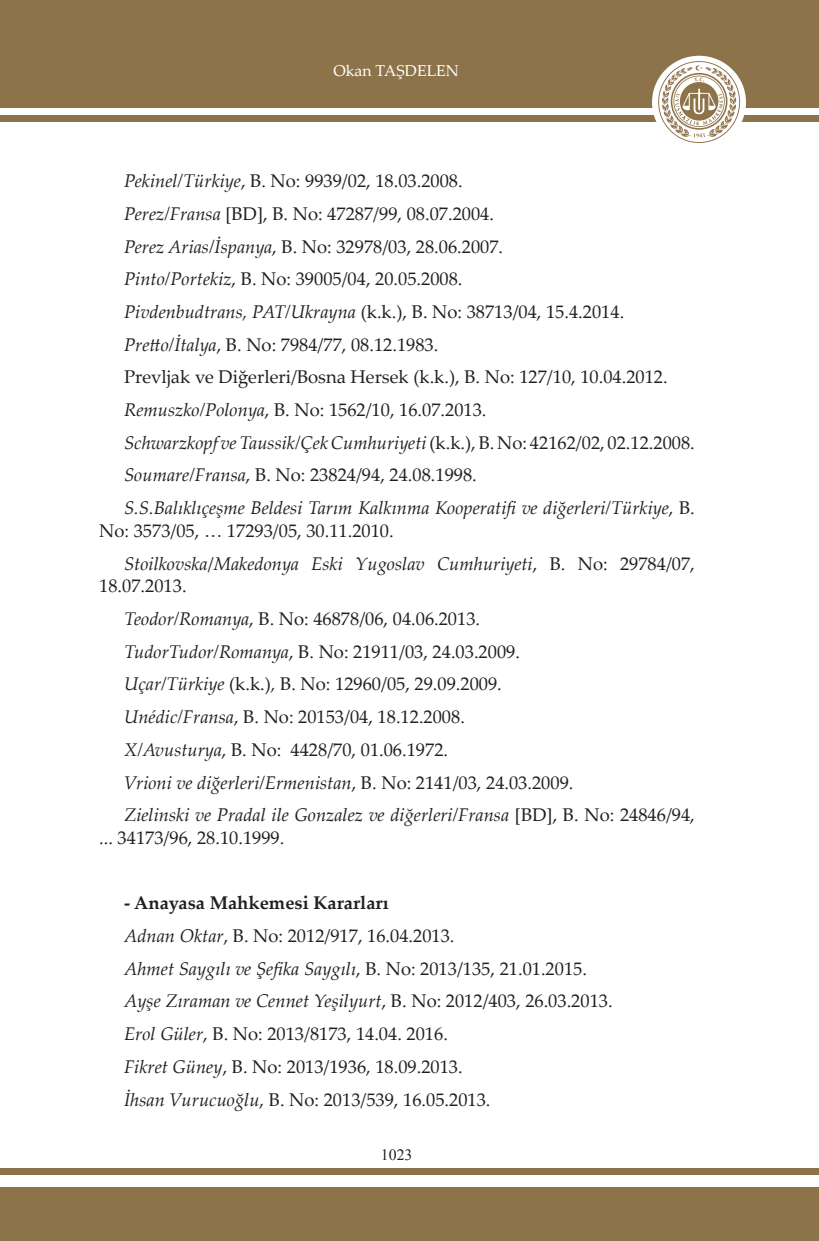
<style>
.page{position:relative;width:819px;height:1241px;background:#fff}
.page>*{position:absolute;margin:0;border:0;box-sizing:border-box;transform-origin:0 0}
.t1{font:18.38px/32.7px "Palatino Linotype";color:#231f20}
.t2{font:15.75px "Palatino Linotype";color:#fff}
.t3{font:15.75px "Times New Roman";color:#231f20}
.s1{font-style:italic}
.s2{font-weight:700}
</style>
<div class="page">
<div style="left:0;top:0;width:819px;height:108px;background:#8d734a"></div>
<div style="left:0;top:1187px;width:819px;height:53px;background:#8d734a"></div>
<div style="left:0;top:116px;width:819px;height:6px;background:#8d734a"></div>
<div style="left:0;top:1167px;width:819px;height:6px;background:#8d734a"></div>
<div style="left:652px;top:56px;width:94px;height:93px;background:#fff;border-radius:50%"></div>
<svg style="left:658px;top:61px;width:82px;height:82px"></svg>
<p class="t2" style="left:333px;top:59px;width:127px">Okan TAŞDELEN</p>
<p class="t1" style="left:124px;top:164px;width:572px"><span class="s1">Pekinel/Türkiye</span>, B. No: 9939/02, 18.03.2008.<br><span class="s1">Perez/Fransa</span> [BD], B. No: 47287/99, 08.07.2004.<br><span class="s1">Perez Arias/İspanya</span>, B. No: 32978/03, 28.06.2007.<br><span class="s1">Pinto/Portekiz</span>, B. No: 39005/04, 20.05.2008.<br><span class="s1">Pivdenbudtrans, PAT/Ukrayna</span> (k.k.), B. No: 38713/04, 15.4.2014.<br><span class="s1">Pretto/İtalya</span>, B. No: 7984/77, 08.12.1983.<br>Prevljak ve Diğerleri/Bosna Hersek (k.k.), B. No: 127/10, 10.04.2012.<br><span class="s1">Remuszko/Polonya</span>, B. No: 1562/10, 16.07.2013.<br><span class="s1">Schwarzkopf ve Taussik/Çek Cumhuriyeti</span>(k.k.), B. No: 42162/02, 02.12.2008.<br><span class="s1">Soumare/Fransa</span>, B. No: 23824/94, 24.08.1998.<br><span class="s1">S.S.Balıklıçeşme Beldesi Tarım Kalkınma Kooperatifi ve diğerleri/Türkiye</span>, B.</p>
<p class="t1" style="left:124px;top:513px;width:572px;text-indent:-25px">No: 3573/05, … 17293/05, 30.11.2010.<br><span class="s1">Stoilkovska</span>/<span class="s1">Makedonya Eski Yugoslav Cumhuriyeti</span>, B. No: 29784/07,</p>
<p class="t1" style="left:124px;top:569px;width:572px;text-indent:-25px">18.07.2013.<br><span class="s1">Teodor/Romanya</span>, B. No: 46878/06, 04.06.2013.<br><span class="s1">TudorTudor/Romanya</span>, B. No: 21911/03, 24.03.2009.<br><span class="s1">Uçar/Türkiye</span> (k.k.)<span class="s1">,</span> B. No: 12960/05, 29.09.2009.<br><span class="s1">Unédic/Fransa</span>, B. No: 20153/04, 18.12.2008.<br><span class="s1">X/Avusturya</span>, B. No: 4428/70, 01.06.1972.<br><span class="s1">Vrioni ve diğerleri/Ermenistan</span>, B. No: 2141/03, 24.03.2009.<br><span class="s1">Zielinski ve Pradal ile Gonzalez ve diğerleri/Fransa</span> [BD], B. No: 24846/94,</p>
<p class="t1" style="left:99px;top:820px;width:187px">... 34173/96, 28.10.1999.</p>
<p class="t1" style="left:124px;top:885px;width:490px"><span class="s2">- Anayasa Mahkemesi Kararları<br></span><span class="s1">Adnan Oktar</span>, B. No: 2012/917, 16.04.2013.<br><span class="s1">Ahmet Saygılı ve Şefika Saygılı</span>, B. No: 2013/135, 21.01.2015.<br><span class="s1">Ayşe Zıraman ve Cennet Yeşilyurt</span>, B. No: 2012/403, 26.03.2013.<br><span class="s1">Erol Güler</span>, B. No: 2013/8173, 14.04. 2016.<br><span class="s1">Fikret Güney</span>, B. No: 2013/1936, 18.09.2013.<br><span class="s1">İhsan Vurucuoğlu</span>, B. No: 2013/539, 16.05.2013.</p>
<p class="t3" style="left:381px;top:1143px;width:33px">1023</p>
</div>
